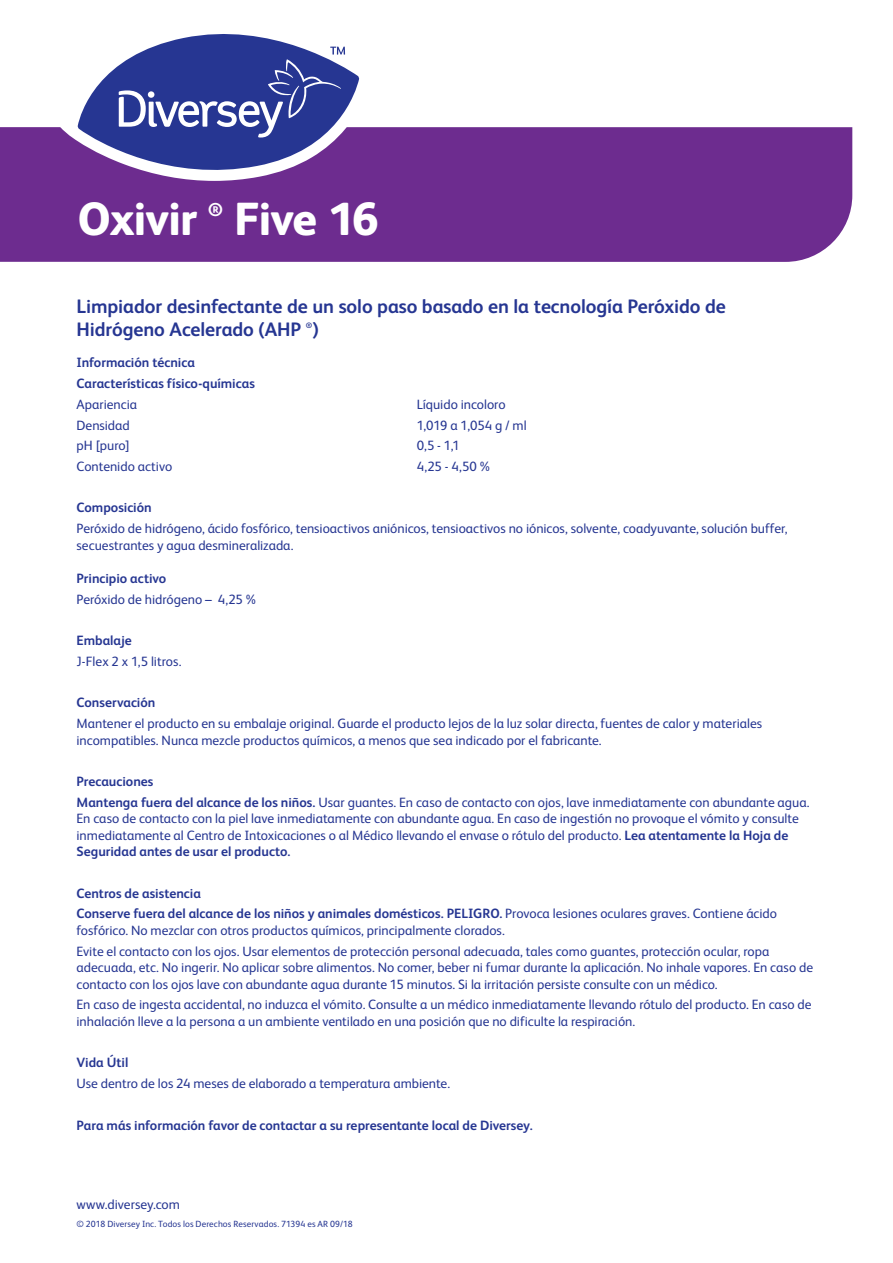
<style>
.page{position:relative;width:893px;height:1263px;background:#fff}
.page>*{position:absolute;margin:0;border:0;box-sizing:border-box;transform-origin:0 0}
.t1{font:800 46.5px "FS Albert Pro";letter-spacing:-.025em;color:#fff}
.Subtitulo{font:700 19.5px/23.4px "FS Albert Pro";letter-spacing:-.005em;color:#263692}
.t2{font:800 18.6px "FS Albert Pro";color:#fff}
.Maintext{font:13.5px/16.5px "FS Albert Pro";color:#263692}
.Maintext-2{font:700 13.5px "FS Albert Pro";letter-spacing:-.005em;color:#263692}
.Subheads{font:700 13.5px "FS Albert Pro";letter-spacing:-.005em;color:#263692}
.t3{font:9px "FS Albert Pro";letter-spacing:.01em;color:#263692}
.Subtitulo-2{font:700 7.8px "FS Albert Pro";color:#263692}
.s1{font-weight:700}
</style>
<div class="page">
<div style="left:0;top:127px;width:852px;height:135px;background:#6d2c8f"></div>
<svg style="left:58px;top:78px;width:316px;height:103px"></svg>
<svg style="left:78px;top:34px;width:281px;height:148px"></svg>
<svg style="left:119px;top:47px;width:226px;height:91px;background:#4a58a4"></svg>
<p class="t1" style="left:78px;top:183px;width:121px">Oxivir</p>
<p class="t2" style="left:208px;top:195px;width:17px">®</p>
<p class="t1" style="left:234px;top:183px;width:146px">Five 16</p>
<p class="Subtitulo" style="left:77px;top:293px;width:651px">Limpiador desinfectante de un solo paso basado en la tecnología Peróxido de<br>Hidrógeno Acelerado (AHP</p>
<p class="Subtitulo-2" style="left:306px;top:320px;width:8px">®</p>
<p class="Subtitulo" style="left:312px;top:317px;width:8px">)</p>
<p class="Maintext-2" style="left:77px;top:353px;width:120px">Información técnica</p>
<p class="Maintext-2" style="left:77px;top:374px;width:180px">Características físico-químicas</p>
<p class="Maintext" style="left:77px;top:395px;width:62px">Apariencia</p>
<p class="Maintext" style="left:417px;top:395px;width:90px">Líquido incoloro</p>
<p class="Maintext" style="left:77px;top:416px;width:55px">Densidad</p>
<p class="Maintext" style="left:417px;top:416px;width:111px">1,019 a 1,054 g / ml</p>
<p class="Maintext" style="left:77px;top:437px;width:55px">pH [puro]</p>
<p class="Maintext" style="left:417px;top:437px;width:45px">0,5 - 1,1</p>
<p class="Maintext" style="left:77px;top:457px;width:97px">Contenido activo</p>
<p class="Maintext" style="left:417px;top:457px;width:75px">4,25 - 4,50 %</p>
<p class="Maintext-2" style="left:77px;top:498px;width:77px">Composición</p>
<p class="Maintext" style="left:77px;top:519px;width:712px">Peróxido de hidrógeno, ácido fosfórico, tensioactivos aniónicos, tensioactivos no iónicos, solvente, coadyuvante, solución buffer, secuestrantes y agua desmineralizada.</p>
<p class="Subheads" style="left:77px;top:569px;width:91px">Principio activo</p>
<p class="Maintext" style="left:77px;top:590px;width:181px">Peróxido de hidrógeno – 4,25 %</p>
<p class="Maintext-2" style="left:77px;top:631px;width:57px">Embalaje</p>
<p class="Maintext" style="left:77px;top:652px;width:106px">J-Flex 2 x 1,5 litros.</p>
<p class="Maintext-2" style="left:77px;top:693px;width:80px">Conservación</p>
<p class="Maintext" style="left:77px;top:714px;width:687px">Mantener el producto en su embalaje original. Guarde el producto lejos de la luz solar directa, fuentes de calor y materiales incompatibles. Nunca mezcle productos químicos, a menos que sea indicado por el fabricante.</p>
<p class="Maintext-2" style="left:77px;top:772px;width:78px">Precauciones</p>
<p class="Maintext" style="left:77px;top:793px;width:735px"><span class="s1">Mantenga fuera del alcance de los niños.</span> Usar guantes. En caso de contacto con ojos, lave inmediatamente con abundante agua.<br>En caso de contacto con la piel lave inmediatamente con abundante agua. En caso de ingestión no provoque el vómito y consulte inmediatamente al Centro de Intoxicaciones o al Médico llevando el envase o rótulo del producto. <span class="s1">Lea atentamente la Hoja de Seguridad antes de usar el producto.</span></p>
<p class="Maintext-2" style="left:77px;top:883px;width:126px">Centros de asistencia</p>
<p class="Maintext" style="left:77px;top:904px;width:702px"><span class="s1">Conserve fuera del alcance de los niños y animales domésticos. PELIGRO.</span> Provoca lesiones oculares graves. Contiene ácido fosfórico. No mezclar con otros productos químicos, principalmente clorados.</p>
<p class="Maintext" style="left:77px;top:942px;width:738px">Evite el contacto con los ojos. Usar elementos de protección personal adecuada, tales como guantes, protección ocular, ropa adecuada, etc. No ingerir. No aplicar sobre alimentos. No comer, beber ni fumar durante la aplicación. No inhale vapores. En caso de contacto con los ojos lave con abundante agua durante 15 minutos. Si la irritación persiste consulte con un médico.</p>
<p class="Maintext" style="left:77px;top:995px;width:737px">En caso de ingesta accidental, no induzca el vómito. Consulte a un médico inmediatamente llevando rótulo del producto. En caso de inhalación lleve a la persona a un ambiente ventilado en una posición que no dificulte la respiración.</p>
<p class="Maintext-2" style="left:77px;top:1053px;width:53px">Vida Útil</p>
<p class="Maintext" style="left:77px;top:1074px;width:375px">Use dentro de los 24 meses de elaborado a temperatura ambiente.</p>
<p class="Maintext-2" style="left:77px;top:1115px;width:458px">Para más información favor de contactar a su representante local de Diversey.</p>
<p class="Maintext" style="left:77px;top:1195px;width:105px">www.diversey.com</p>
<p class="t3" style="left:77px;top:1217px;width:278px">© 2018 Diversey Inc. Todos los Derechos Reservados. 71394 es AR 09/18</p>
</div>
